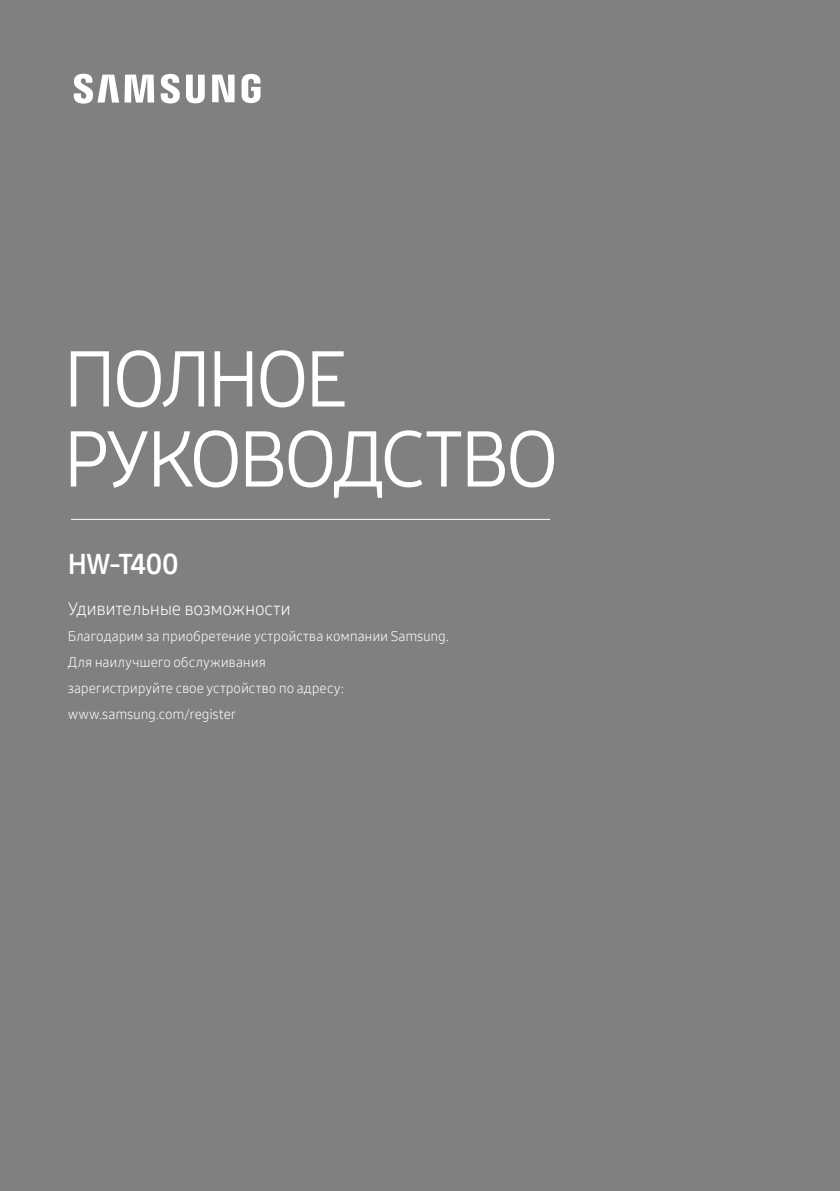
<style>
.page{position:relative;width:840px;height:1191px;background:#fff}
.page>*{position:absolute;margin:0;border:0;box-sizing:border-box;transform-origin:0 0}
.Dscription-C{font:78px/80px "Samsung One 400";letter-spacing:-.05em;color:#fff}
.Dscription-C-2{font:28px "Samsung One 700";letter-spacing:-.035em;color:#fff}
.Dscription-C-3{font:18px "Samsung One 300";letter-spacing:-.02em;color:#fff}
.Dscription-C-4{font:14px/26px "Samsung One 300";letter-spacing:-.005em;color:#fff}
</style>
<div class="page">
<div style="left:0;top:0;width:839px;height:1191px;background:#808083"></div>
<svg style="left:74px;top:74px;width:186px;height:30px"></svg>
<hr style="left:71px;top:519px;width:479px;height:1px;background:#fff">
<p class="Dscription-C" style="left:63px;top:338px;width:496px">ПОЛНОЕ<br>РУКОВОДСТВО</p>
<p class="Dscription-C-2" style="left:68px;top:545px;width:113px">HW-T400</p>
<p class="Dscription-C-3" style="left:68px;top:597px;width:224px">Удивительные возможности</p>
<p class="Dscription-C-4" style="left:68px;top:623px;width:382px">Благодарим за приобретение устройства компании Samsung.<br>Для наилучшего обслуживания<br>зарегистрируйте свое устройство по адресу: www.samsung.com/register</p>
</div>
